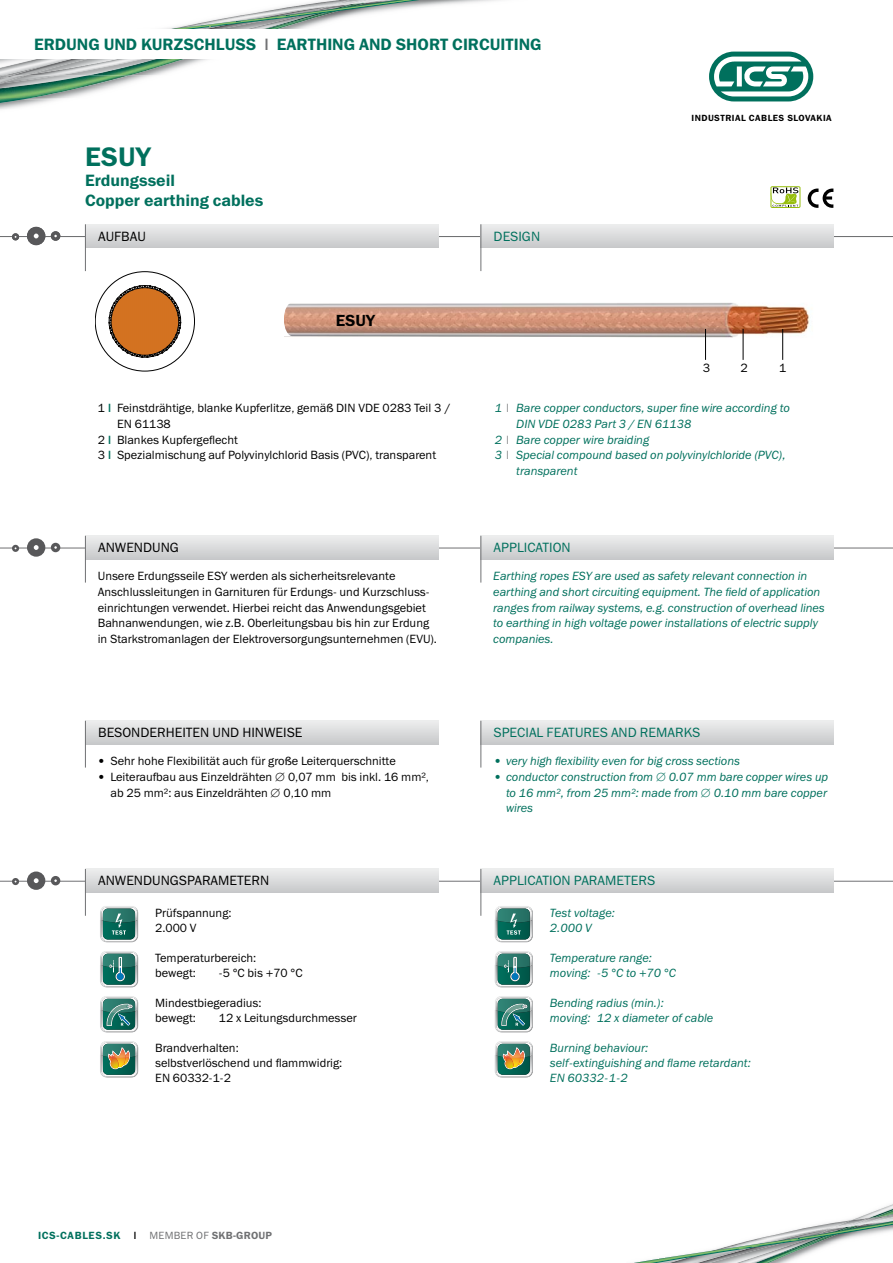
<style>
.page{position:relative;width:893px;height:1263px;background:#fff}
.page>*{position:absolute;margin:0;border:0;box-sizing:border-box;transform-origin:0 0}
.t1{font:27px "Franklin Gothic Demi ITC";color:#00705d}
.t2{font:16.5px/19.8px "Franklin Gothic Demi ITC";color:#00705d}
.t3{font:16.2px "Franklin Gothic Demi ITC";color:#000}
.t4{font:13.5px "Franklin Gothic Book ITC";color:#00705d}
.t5{font:13.5px "Franklin Gothic Book ITC";color:#000}
.t6{font:12.15px "Franklin Gothic Book ITC";color:#000}
.t7{font:12px/15.8px "Franklin Gothic Book ITC";color:#000}
.t8{font:italic 12px/15.8px "Franklin Gothic Book ITC";color:#00705d}
.t9{font:10.5px "Franklin Gothic Demi ITC";letter-spacing:.06em;color:#00705d}
.t10{font:9px "Franklin Gothic Demi ITC";letter-spacing:.05em;color:#000}
.s1{color:#707173}
.s2{font-family:"Franklin Gothic Demi ITC";color:#00705d}
.s3{color:#000}
.s4{font-family:"Franklin Gothic Book ITC";color:#707173}
</style>
<div class="page">
<img style="left:30px;top:98px;width:42px;height:1px">
<svg style="left:0;top:98px;width:30px;height:5px"></svg>
<img style="left:0;top:75px;width:130px;height:23px">
<svg style="left:0;top:75px;width:4px;height:4px"></svg>
<img style="left:0;top:59px;width:206px;height:16px">
<img style="left:63px;top:59px;width:150px;height:2px">
<svg style="left:155px;top:0;width:265px;height:29px"></svg>
<img style="left:867px;top:1204px;width:26px;height:10px">
<img style="left:869px;top:1209px;width:24px;height:5px">
<svg style="left:634px;top:1214px;width:259px;height:49px"></svg>
<img style="left:285px;top:247px;width:525px;height:113px">
<hr style="left:743px;top:329px;width:1px;height:31px;background:#000">
<hr style="left:705px;top:329px;width:1px;height:31px;background:#000">
<hr style="left:782px;top:329px;width:1px;height:31px;background:#000">
<svg style="left:284px;top:302px;width:9px;height:34px"></svg>
<svg style="left:709px;top:52px;width:104px;height:49px"></svg>
<svg style="left:714px;top:57px;width:94px;height:39px"></svg>
<hr style="left:0;top:236px;width:893px;height:1px;background:#707173">
<div style="left:27px;top:227px;width:18px;height:18px;background:#58585a;border-radius:50%"></div>
<svg style="left:34px;top:234px;width:5px;height:4px"></svg>
<svg style="left:51px;top:231px;width:9px;height:10px"></svg>
<svg style="left:12px;top:233px;width:7px;height:7px"></svg>
<div style="left:481px;top:224px;width:353px;height:24px;background:linear-gradient(to bottom,#edeeee,#c9cacc)"></div>
<hr style="left:480px;top:224px;width:1px;height:47px;background:#707173">
<div style="left:85px;top:224px;width:353px;height:24px;background:linear-gradient(to bottom,#edeeee,#c9cacc)"></div>
<hr style="left:85px;top:224px;width:1px;height:47px;background:#707173">
<svg style="left:808px;top:189px;width:25px;height:19px"></svg>
<svg style="left:109px;top:285px;width:72px;height:72px"></svg>
<hr style="left:0;top:548px;width:893px;height:1px;background:#707173">
<div style="left:27px;top:538px;width:18px;height:19px;background:#58585a;border-radius:50%"></div>
<svg style="left:34px;top:545px;width:5px;height:5px"></svg>
<svg style="left:51px;top:543px;width:9px;height:9px"></svg>
<svg style="left:12px;top:545px;width:7px;height:7px"></svg>
<svg style="left:481px;top:536px;width:353px;height:23px;background:#dadbdb"></svg>
<hr style="left:480px;top:536px;width:1px;height:47px;background:#707173">
<svg style="left:86px;top:536px;width:352px;height:23px;background:#dadbdc"></svg>
<hr style="left:85px;top:536px;width:1px;height:47px;background:#707173">
<hr style="left:0;top:881px;width:893px;height:1px;background:#707173">
<div style="left:27px;top:871px;width:18px;height:19px;background:#58585a;border-radius:50%"></div>
<svg style="left:34px;top:878px;width:5px;height:5px"></svg>
<svg style="left:51px;top:876px;width:9px;height:9px"></svg>
<svg style="left:12px;top:878px;width:7px;height:7px"></svg>
<svg style="left:481px;top:869px;width:353px;height:23px;background:#dadbdc"></svg>
<hr style="left:480px;top:869px;width:1px;height:47px;background:#707173">
<svg style="left:86px;top:869px;width:352px;height:23px;background:#dadbdc"></svg>
<hr style="left:85px;top:869px;width:1px;height:47px;background:#707173">
<svg style="left:481px;top:721px;width:353px;height:23px;background:#d9dadb"></svg>
<hr style="left:480px;top:721px;width:1px;height:46px;background:#707173">
<svg style="left:86px;top:721px;width:352px;height:23px;background:#dadbdb"></svg>
<hr style="left:85px;top:721px;width:1px;height:46px;background:#707173">
<svg style="left:100px;top:906px;width:38px;height:36px"></svg>
<svg style="left:100px;top:951px;width:38px;height:36px"></svg>
<svg style="left:100px;top:996px;width:38px;height:36px"></svg>
<svg style="left:100px;top:1041px;width:38px;height:36px"></svg>
<svg style="left:495px;top:906px;width:38px;height:36px"></svg>
<svg style="left:495px;top:951px;width:38px;height:36px"></svg>
<svg style="left:495px;top:996px;width:38px;height:36px"></svg>
<svg style="left:495px;top:1041px;width:38px;height:36px"></svg>
<div style="left:771px;top:186px;width:29px;height:22px;border:1px solid #97be0d"></div>
<svg style="left:771px;top:187px;width:27px;height:20px"></svg>
<h2 class="t2" style="left:34px;top:35px;width:509px">ERDUNG UND KURZSCHLUSS <span class="s1">|</span> EARTHING AND SHORT CIRCUITING</h2>
<h1 class="t1" style="left:85px;top:141px;width:68px">ESUY</h1>
<h2 class="t2" style="left:85px;top:171px;width:180px">Erdungsseil<br>Copper earthing cables</h2>
<p class="t5" style="left:98px;top:227px;width:49px">AUFBAU</p>
<p class="t4" style="left:494px;top:227px;width:48px">DESIGN</p>
<h3 class="t3" style="left:336px;top:311px;width:41px">ESUY</h3>
<p class="t10" style="left:691px;top:113px;width:142px">INDUSTRIAL CABLES SLOVAKIA</p>
<p class="t6" style="left:703px;top:360px;width:9px">3</p>
<p class="t6" style="left:740px;top:360px;width:9px">2</p>
<p class="t6" style="left:779px;top:360px;width:9px">1</p>
<p class="t7" style="left:98px;top:400px;width:354px">1 <span class="s2">|</span> Feinstdrähtige, blanke Kupferlitze, gemäß DIN VDE 0283 Teil 3 /</p>
<p class="t7" style="left:117px;top:416px;width:55px">EN 61138</p>
<p class="t7" style="left:98px;top:431px;width:142px">2 <span class="s2">|</span> Blankes Kupfergeflecht</p>
<p class="t7" style="left:98px;top:447px;width:340px">3 <span class="s2">|</span> Spezialmischung auf Polyvinylchlorid Basis (PVC), transparent</p>
<p class="t8" style="left:495px;top:400px;width:297px">1 <span class="s1">|</span> Bare copper conductors, super fine wire according to</p>
<p class="t8" style="left:516px;top:416px;width:177px">DIN VDE 0283 Part 3 / EN 61138</p>
<p class="t8" style="left:495px;top:432px;width:156px">2 <span class="s1">|</span> Bare copper wire braiding</p>
<p class="t8" style="left:495px;top:448px;width:292px">3 <span class="s1">|</span> Special compound based on polyvinylchloride (PVC),</p>
<p class="t8" style="left:516px;top:463px;width:63px">transparent</p>
<p class="t5" style="left:98px;top:539px;width:82px">ANWENDUNG</p>
<p class="t4" style="left:494px;top:539px;width:79px">APPLICATION</p>
<p class="t7" style="left:98px;top:568px;width:341px">Unsere Erdungsseile ESY werden als sicherheitsrelevante Anschlussleitungen in Garnituren für Erdungs- und Kurzschluss&shy;einrichtungen verwendet. Hierbei reicht das Anwendungsgebiet Bahnanwendungen, wie z.B. Oberleitungsbau bis hin zur Erdung in Starkstromanlagen der Elektroversorgungsunternehmen (EVU).</p>
<p class="t8" style="left:493px;top:568px;width:333px">Earthing ropes ESY are used as safety relevant connection in earthing and short circuiting equipment. The field of application ranges from railway systems, e.g. construction of overhead lines to earthing in high voltage power installations of electric supply companies.</p>
<p class="t5" style="left:98px;top:724px;width:206px">BESONDERHEITEN UND HINWEISE</p>
<p class="t4" style="left:494px;top:724px;width:208px">SPECIAL FEATURES AND REMARKS</p>
<p class="t7" style="left:98px;top:753px;width:299px">• Sehr hohe Flexibilität auch für große Leiterquerschnitte</p>
<p class="t7" style="left:111px;top:769px;width:320px;text-indent:-13px">• Leiteraufbau aus Einzeldrähten ∅ 0,07 mm bis inkl. 16 mm², ab 25 mm²: aus Einzeldrähten ∅ 0,10 mm</p>
<p class="t8" style="left:493px;top:753px;width:248px">• very high flexibility even for big cross sections</p>
<p class="t8" style="left:506px;top:769px;width:324px;text-align:justify;text-indent:-13px">• conductor construction from ∅ 0.07 mm bare copper wires up to 16 mm², from 25 mm²: made from ∅ 0.10 mm bare copper wires</p>
<p class="t5" style="left:98px;top:872px;width:173px">ANWENDUNGSPARAMETERN</p>
<p class="t4" style="left:494px;top:872px;width:163px">APPLICATION PARAMETERS</p>
<p class="t7" style="left:155px;top:905px;width:78px;line-height:15px">Prüfspannung:<br>2.000 V</p>
<p class="t7" style="left:155px;top:950px;width:103px;line-height:15px">Temperaturbereich: bewegt:</p>
<p class="t7" style="left:219px;top:965px;width:85px">-5 °C bis +70 °C</p>
<p class="t7" style="left:155px;top:995px;width:108px;line-height:15px">Mindestbiegeradius: bewegt:</p>
<p class="t7" style="left:219px;top:1010px;width:139px">12 x Leitungsdurchmesser</p>
<p class="t7" style="left:155px;top:1040px;width:189px;line-height:15px">Brandverhalten:<br>selbstverlöschend und flammwidrig:<br>EN 60332-1-2</p>
<p class="t9" style="left:38px;top:1229px;width:236px">ICS-CABLES.SK <span class="s3">|</span> <span class="s4">MEMBER OF</span> <span class="s1">SKB-GROUP</span></p>
<p class="t8" style="left:550px;top:906px;width:66px;line-height:15px">Test voltage:<br>2.000 V</p>
<p class="t8" style="left:550px;top:951px;width:127px;line-height:15px">Temperature range: moving: -5 °C to +70 °C</p>
<p class="t8" style="left:550px;top:996px;width:165px;line-height:15px">Bending radius (min.):<br>moving: 12 x diameter of cable</p>
<p class="t8" style="left:550px;top:1041px;width:202px;line-height:15px">Burning behaviour:<br>self-extinguishing and flame retardant:<br>EN 60332-1-2</p>
</div>
